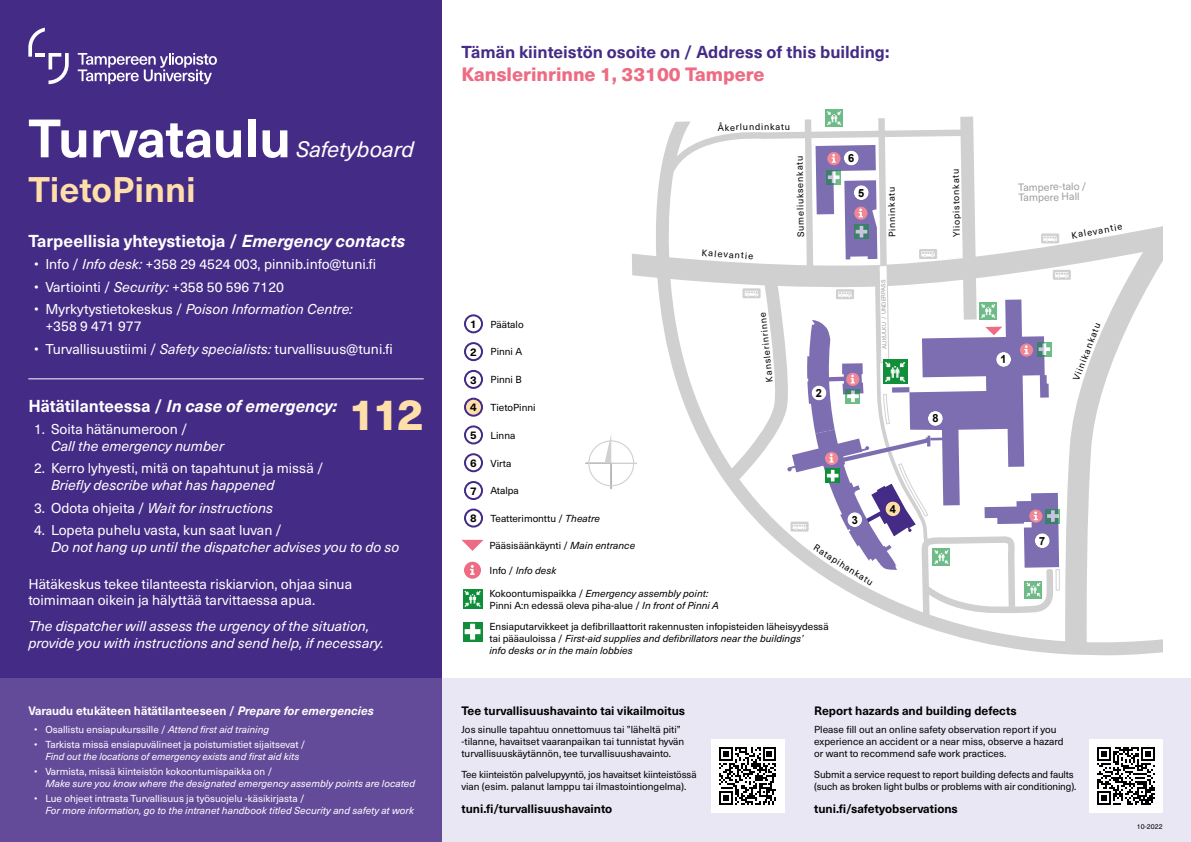
<style>
.page{position:relative;width:1191px;height:842px;background:#fff}
.page>*{position:absolute;margin:0;border:0;box-sizing:border-box;transform-origin:0 0}
.t1{font:700 53px "Neue Haas Unica Pro";color:#fff}
.t2{font:800 43.3px "Neue Haas Unica Pro";color:#fedea9}
.Pääotsikko{font:700 35px "Neue Haas Unica Pro";color:#fedea9}
.t3{font:italic 22px "Neue Haas Unica Pro";color:#fff}
.Leipis{font:800 19px "Neue Haas Unica Pro";color:#ed6c84}
.Leipis-2{font:700 17px "Neue Haas Unica Pro";color:#442b86}
.Paragraph_Style_2{font:700 17px "Neue Haas Unica Pro";color:#fff}
.t4{font:italic 700 17px "Neue Haas Unica Pro";color:#fff}
.t5{font:14px/16.8px "Neue Haas Unica Pro";color:#fff}
.t6{font:italic 14px/16.8px "Neue Haas Unica Pro";color:#fff}
.t7{font:700 12px "Neue Haas Unica Pro";color:#000}
.t8{font:700 12px "Neue Haas Unica Pro";color:#fff}
.t9{font:700 11px "Neue Haas Unica Pro";color:#000}
.t10{font:10.4px/10.1px "Neue Haas Unica Pro";color:#9d9d9c}
.t11{font:10px/12px "Neue Haas Unica Pro";color:#000}
.t12{font:10px "Neue Haas Unica Pro";color:#fff}
.t13{font:italic 10px "Neue Haas Unica Pro";color:#fff}
.t14{font:italic 10px "Neue Haas Unica Pro";color:#000}
.t15{font:9.2px "Neue Haas Unica Pro";color:#000}
.t16{font:7px "Neue Haas Unica Pro";color:#000}
.t17{font:5.8px "Neue Haas Unica Pro";color:#9d9d9c}
.s1{font-style:italic}
.s2{font-style:normal}
</style>
<div class="page">
<div style="left:0;top:0;width:442px;height:842px;background:#442b86"></div>
<div style="left:0;top:677px;width:442px;height:165px;background:#644b99"></div>
<div style="left:442px;top:677px;width:749px;height:165px;background:#eae7f5"></div>
<svg style="left:28px;top:28px;width:41px;height:56px"></svg>
<svg style="left:78px;top:53px;width:139px;height:31px"></svg>
<hr style="left:28px;top:379px;width:396px;height:1px;background:#fff">
<div style="left:710px;top:739px;width:74px;height:73px;background:#fff"></div>
<svg style="left:719px;top:747px;width:57px;height:57px"></svg>
<div style="left:1089px;top:739px;width:73px;height:73px;background:#fff"></div>
<svg style="left:1097px;top:747px;width:57px;height:57px"></svg>
<svg style="left:463px;top:622px;width:19px;height:19px"></svg>
<svg style="left:464px;top:624px;width:16px;height:16px"></svg>
<svg style="left:461px;top:540px;width:22px;height:11px"></svg>
<div style="left:464px;top:562px;width:17px;height:17px;background:#ed6c84;border-radius:50%"></div>
<svg style="left:470px;top:565px;width:5px;height:10px"></svg>
<div style="left:464px;top:314px;width:19px;height:19px;border:2px solid #442b86;border-radius:50%"></div>
<div style="left:464px;top:342px;width:19px;height:19px;border:2px solid #442b86;border-radius:50%"></div>
<div style="left:464px;top:370px;width:19px;height:19px;border:2px solid #442b86;border-radius:50%"></div>
<div style="left:465px;top:399px;width:17px;height:17px;background:#fedea9;border-radius:50%"></div>
<div style="left:464px;top:398px;width:19px;height:19px;border:2px solid #442b86;border-radius:50%"></div>
<div style="left:464px;top:425px;width:19px;height:19px;border:2px solid #442b86;border-radius:50%"></div>
<div style="left:464px;top:453px;width:19px;height:19px;border:2px solid #442b86;border-radius:50%"></div>
<div style="left:464px;top:481px;width:19px;height:19px;border:2px solid #442b86;border-radius:50%"></div>
<div style="left:464px;top:508px;width:19px;height:20px;border:2px solid #442b86;border-radius:50%"></div>
<div style="left:463px;top:589px;width:19px;height:20px;background:#108e3a"></div>
<svg style="left:464px;top:591px;width:17px;height:16px"></svg>
<svg style="left:632px;top:117px;width:530px;height:538px"></svg>
<div style="left:742px;top:288px;width:18px;height:10px;background:#d0d0d0"></div>
<svg style="left:745px;top:291px;width:13px;height:6px"></svg>
<div style="left:919px;top:249px;width:18px;height:10px;background:#d0d0d0"></div>
<svg style="left:921px;top:251px;width:14px;height:6px"></svg>
<div style="left:1041px;top:233px;width:18px;height:10px;background:#d0d0d0"></div>
<svg style="left:1043px;top:236px;width:14px;height:6px"></svg>
<svg style="left:1052px;top:270px;width:18px;height:10px"></svg>
<svg style="left:585px;top:434px;width:52px;height:55px"></svg>
<div style="left:1025px;top:581px;width:17px;height:17px;background:#6fbb88"></div>
<svg style="left:825px;top:110px;width:17px;height:17px"></svg>
<svg style="left:827px;top:111px;width:14px;height:14px"></svg>
<svg style="left:815px;top:145px;width:62px;height:114px"></svg>
<svg style="left:787px;top:265px;width:281px;height:332px"></svg>
<h1 class="t1" style="left:28px;top:106px;width:264px">Turvataulu</h1>
<p class="Pääotsikko" style="left:28px;top:168px;width:169px">TietoPinni</p>
<h3 class="t3" style="left:296px;top:136px;width:120px">Safetyboard</h3>
<p class="Paragraph_Style_2" style="left:28px;top:230px;width:378px">Tarpeellisia yhteystietoja / <span class="s1">Emergency contacts</span></p>
<p class="t5" style="left:34px;top:256px;width:343px">• Info / <span class="s1">Info desk:</span> +358 29 4524 003, pinnib.info@tuni.fi</p>
<p class="t5" style="left:34px;top:279px;width:251px">• Vartiointi / <span class="s1">Security:</span> +358 50 596 7120</p>
<p class="t5" style="left:45px;top:301px;width:309px;text-indent:-11px">• Myrkytystietokeskus / <span class="s1">Poison Information Centre: </span>+358 9 471 977</p>
<p class="t5" style="left:34px;top:340px;width:360px">• Turvallisuustiimi / <span class="s1">Safety specialists:</span> turvallisuus@tuni.fi</p>
<h3 class="t4" style="left:28px;top:395px;width:310px"><span class="s2">Hätätilanteessa /</span> In case of emergency:</h3>
<h3 class="t5" style="left:34px;top:421px;width:155px">1. Soita hätänumeroon /</h3>
<h3 class="t6" style="left:51px;top:438px;width:174px">Call the emergency number</h3>
<h3 class="t5" style="left:34px;top:460px;width:291px">2. Kerro lyhyesti, mitä on tapahtunut ja missä /</h3>
<h3 class="t6" style="left:51px;top:477px;width:225px">Briefly describe what has happened</h3>
<h3 class="t6" style="left:34px;top:500px;width:241px"><span class="s2">3. Odota ohjeita /</span> Wait for instructions</h3>
<h3 class="t5" style="left:34px;top:522px;width:249px">4. Lopeta puhelu vasta, kun saat luvan /</h3>
<h3 class="t6" style="left:51px;top:539px;width:350px">Do not hang up until the dispatcher advises you to do so</h3>
<h3 class="t5" style="left:28px;top:575px;width:325px">Hätäkeskus tekee tilanteesta riskiarvion, ohjaa sinua toimimaan oikein ja hälyttää tarvittaessa apua.</h3>
<h3 class="t6" style="left:28px;top:618px;width:357px">The dispatcher will assess the urgency of the situation, provide you with instructions and send help, if necessary.</h3>
<h2 class="t2" style="left:349px;top:387px;width:76px">112</h2>
<p class="t8" style="left:28px;top:704px;width:347px">Varaudu etukäteen hätätilanteeseen / <span class="s1">Prepare for emergencies</span></p>
<p class="t12" style="left:34px;top:724px;width:237px">• Osallistu ensiapukurssille / <span class="s1">Attend first aid training</span></p>
<p class="t12" style="left:34px;top:738px;width:273px">• Tarkista missä ensiapuvälineet ja poistumistiet sijaitsevat /</p>
<p class="t13" style="left:45px;top:750px;width:255px">Find out the locations of emergency exists and first aid kits</p>
<p class="t12" style="left:34px;top:765px;width:240px">• Varmista, missä kiinteistön kokoontumispaikka on /</p>
<p class="t13" style="left:45px;top:777px;width:371px">Make sure you know where the designated emergency assembly points are located</p>
<p class="t12" style="left:34px;top:792px;width:272px">• Lue ohjeet intrasta Turvallisuus ja työsuojelu -käsikirjasta /</p>
<p class="t13" style="left:45px;top:804px;width:370px">For more information, go to the intranet handbook titled Security and safety at work</p>
<p class="Leipis-2" style="left:461px;top:42px;width:429px">Tämän kiinteistön osoite on / Address of this building:</p>
<p class="Leipis" style="left:461px;top:63px;width:305px">Kanslerinrinne 1, 33100 Tampere</p>
<p class="t15" style="left:717px;top:122px;width:74px;rotate:-1deg">Åkerlundinkatu</p>
<p class="t9" style="left:470px;top:317px;width:8px">1</p>
<p class="t11" style="left:490px;top:318px;width:35px">Päätalo</p>
<p class="t9" style="left:470px;top:345px;width:8px">2</p>
<p class="t11" style="left:490px;top:346px;width:33px">Pinni A</p>
<p class="t9" style="left:470px;top:373px;width:8px">3</p>
<p class="t11" style="left:490px;top:374px;width:33px">Pinni B</p>
<p class="t9" style="left:470px;top:401px;width:8px">4</p>
<p class="t11" style="left:490px;top:402px;width:47px">TietoPinni</p>
<p class="t9" style="left:470px;top:428px;width:8px">5</p>
<p class="t11" style="left:490px;top:429px;width:26px">Linna</p>
<p class="t9" style="left:470px;top:456px;width:8px">6</p>
<p class="t11" style="left:490px;top:457px;width:22px">Virta</p>
<p class="t9" style="left:470px;top:484px;width:8px">7</p>
<p class="t11" style="left:490px;top:485px;width:30px">Atalpa</p>
<p class="t9" style="left:470px;top:512px;width:8px">8</p>
<p class="t11" style="left:490px;top:513px;width:111px">Teatterimonttu / <span class="s1">Theatre</span></p>
<p class="t11" style="left:489px;top:540px;width:147px">Pääsisäänkäynti / <span class="s1">Main entrance</span></p>
<p class="t14" style="left:489px;top:564px;width:68px"><span class="s2">Info /</span> Info desk</p>
<p class="t15" style="left:702px;top:247px;width:53px;rotate:4deg">Kalevantie</p>
<p class="t15" style="left:764px;top:382px;width:71px;rotate:-96deg">Kanslerinrinne</p>
<p class="t11" style="left:489px;top:587px;width:231px">Kokoontumispaikka / <span class="s1">Emergency assembly point:<br></span>Pinni A:n edessä oleva piha-alue / <span class="s1">In front of Pinni A</span></p>
<p class="t15" style="left:795px;top:237px;width:83px;rotate:-91deg">Sumeliuksenkatu</p>
<p class="t15" style="left:817px;top:542px;width:70px;rotate:32deg">Ratapihankatu</p>
<p class="t11" style="left:489px;top:620px;width:341px">Ensiaputarvikkeet ja defibrillaattorit rakennusten infopisteiden läheisyydessä tai pääauloissa / <span class="s1">First-aid supplies and defibrillators near the buildings’<br>info desks or in the main lobbies</span></p>
<p class="t15" style="left:886px;top:237px;width:52px;rotate:-91deg">Pinninkatu</p>
<p class="t17" style="left:881px;top:349px;width:71px;rotate:-91deg">ALIKU LKU / U N D ERPASS</p>
<p class="t15" style="left:951px;top:237px;width:70px;rotate:-91deg">Yliopistonkatu</p>
<p class="t10" style="left:1018px;top:182px;width:70px;rotate:-1deg">Tampere-talo /<br>Tampere Hall</p>
<p class="t15" style="left:1070px;top:230px;width:53px;rotate:-10deg">Kalevantie</p>
<p class="t15" style="left:1070px;top:378px;width:63px;rotate:-69deg">Viinikankatu</p>
<p class="t7" style="left:461px;top:704px;width:225px">Tee turvallisuushavainto tai vikailmoitus</p>
<p class="t11" style="left:461px;top:724px;width:224px">Jos sinulle tapahtuu onnettomuus tai ”läheltä piti” -tilanne, havaitset vaaranpaikan tai tunnistat hyvän turvallisuuskäytännön, tee turvallisuushavainto.</p>
<p class="t11" style="left:461px;top:768px;width:237px">Tee kiinteistön palvelupyyntö, jos havaitset kiinteistössä vian (esim. palanut lamppu tai ilmastointiongelma).</p>
<p class="t7" style="left:461px;top:801px;width:152px">tuni.fi/turvallisuushavainto</p>
<p class="t7" style="left:814px;top:704px;width:204px">Report hazards and building defects</p>
<p class="t11" style="left:814px;top:724px;width:251px">Please fill out an online safety observation report if you experience an accident or a near miss, observe a hazard or want to recommend safe work practices.</p>
<p class="t11" style="left:814px;top:768px;width:264px">Submit a service request to report building defects and faults (such as broken light bulbs or problems with air conditioning).</p>
<p class="t7" style="left:814px;top:801px;width:145px">tuni.fi/safetyobservations</p>
<p class="t16" style="left:1137px;top:822px;width:27px">10-2022</p>
</div>
